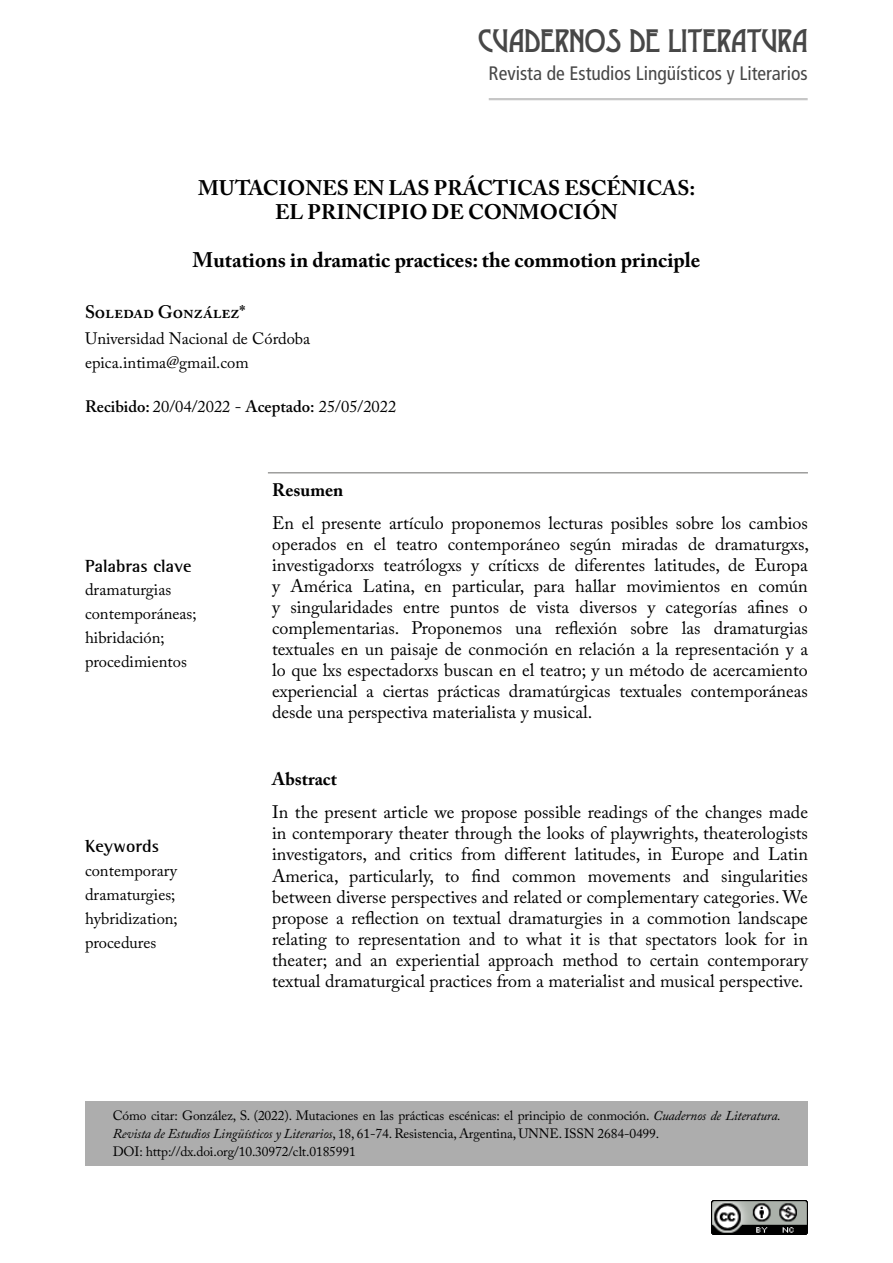
<style>
.page{position:relative;width:893px;height:1263px;background:#fff}
.page>*{position:absolute;margin:0;border:0;box-sizing:border-box;transform-origin:0 0}
.t1{font:30px "OPTI Lago Caps";color:#474747}
.t2{font:700 21px/24px "Adobe Caslon Pro";color:#000;text-align:center}
.t3{font:condensed 19.5px "Frutiger";color:#474747}
.t4{font:18px/21px "Adobe Caslon Pro";color:#000;text-align:justify}
.t5{font:700 18px "AT Rotis Semi Serif";color:#000}
.t6{font:600 18px "Adobe Caslon Pro";color:#000}
.t7{font:700 18px "Adobe Caslon Pro";color:#000}
.t8{font:16.5px/24px "Adobe Caslon Pro";color:#000}
.t9{font:13.5px/18px "Adobe Caslon Pro";letter-spacing:-.01em;color:#000}
.s1{font-weight:600}
.s2{font-style:italic}
</style>
<div class="page">
<hr style="left:489px;top:98px;width:319px;height:2px;background:#c6c6c6">
<div style="left:85px;top:1101px;width:723px;height:65px;background:#adadad"></div>
<hr style="left:268px;top:472px;width:540px;height:1px;background:#9d9d9c">
<img style="left:712px;top:1200px;width:96px;height:34px">
<h1 class="t1" style="left:478px;top:21px;width:331px">CUADERNOS DE LITERATURA</h1>
<p class="t3" style="left:489px;top:62px;width:321px">Revista de Estudios Lingüísticos y Literarios</p>
<p class="t2" style="left:198px;top:175px;width:499px">MUTACIONES EN LAS PRÁCTICAS ESCÉNICAS:<br>EL PRINCIPIO DE CONMOCIÓN</p>
<p class="t2" style="left:193px;top:247px;width:509px">Mutations in dramatic practices: the commotion principle</p>
<p class="t6" style="left:85px;top:301px;width:162px">Soledad González*</p>
<p class="t8" style="left:85px;top:327px;width:227px">Universidad Nacional de Córdoba epica.intima@gmail.com</p>
<p class="t8" style="left:85px;top:394px;width:313px"><span class="s1">Recibido:</span> 20/04/2022 - <span class="s1">Aceptado:</span> 25/05/2022</p>
<p class="t5" style="left:85px;top:555px;width:108px">Palabras clave</p>
<p class="t8" style="left:85px;top:578px;width:113px">dramaturgias contemporáneas; hibridación; procedimientos</p>
<p class="t5" style="left:85px;top:836px;width:76px">Keywords</p>
<p class="t8" style="left:85px;top:859px;width:94px">contemporary dramaturgies; hybridization; procedures</p>
<p class="t7" style="left:272px;top:479px;width:73px">Resumen</p>
<p class="t4" style="left:272px;top:512px;width:538px">En el presente artículo proponemos lecturas posibles sobre los cambios operados en el teatro contemporáneo según miradas de dramaturgxs, investigadorxs teatrólogxs y críticxs de diferentes latitudes, de Europa y América Latina, en particular, para hallar movimientos en común y singularidades entre puntos de vista diversos y categorías afines o complementarias. Proponemos una reflexión sobre las dramaturgias textuales en un paisaje de conmoción en relación a la representación y a lo que lxs espectadorxs buscan en el teatro; y un método de acercamiento experiencial a ciertas prácticas dramatúrgicas textuales contemporáneas desde una perspectiva materialista y musical.</p>
<p class="t7" style="left:272px;top:769px;width:66px">Abstract</p>
<p class="t4" style="left:272px;top:802px;width:537px">In the present article we propose possible readings of the changes made in contemporary theater through the looks of playwrights, theaterologists investigators, and critics from different latitudes, in Europe and Latin America, particularly, to find common movements and singularities between diverse perspectives and related or complementary categories. We propose a reflection on textual dramaturgies in a commotion landscape relating to representation and to what it is that spectators look for in theater; and an experiential approach method to certain contemporary textual dramaturgical practices from a materialist and musical perspective.</p>
<p class="t9" style="left:113px;top:1106px;width:669px">Cómo citar: González, S. (2022). Mutaciones en las prácticas escénicas: el principio de conmoción. <span class="s2">Cuadernos de Literatura.<br>Revista de Estudios Lingüísticos y Literarios</span>, 18, 61-74. Resistencia, Argentina, UNNE. ISSN 2684-0499.<br>DOI: http://dx.doi.org/10.30972/clt.0185991</p>
</div>
